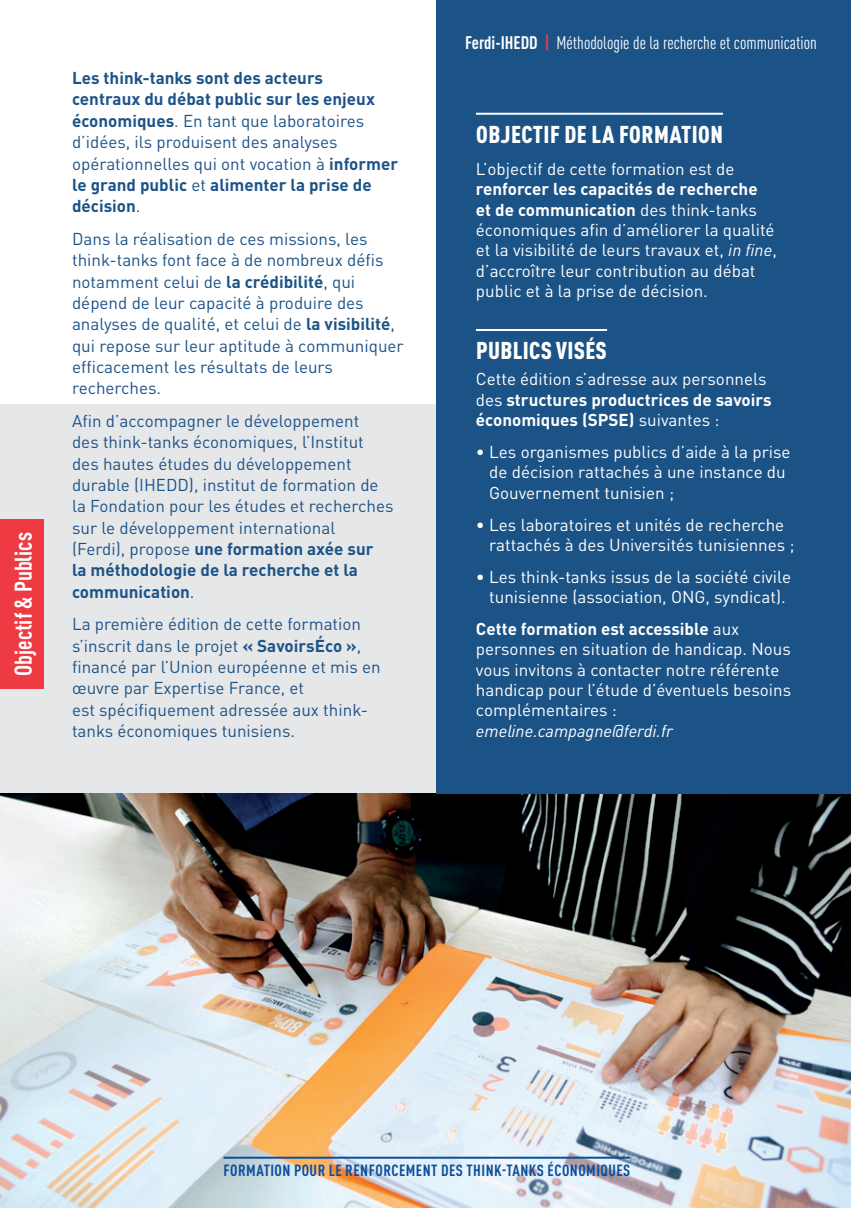
<style>
.page{position:relative;width:851px;height:1208px;background:#fff}
.page>*{position:absolute;margin:0;border:0;box-sizing:border-box;transform-origin:0 0}
.t1{font:900 condensed 24px "DIN Pro";letter-spacing:.015em;color:#fff}
.t2{font:700 condensed 24px "DIN Pro";color:#fff}
.t3{font:condensed 18px "DIN Pro";color:#fff}
.t4{font:17px/21.4px "DIN Pro";color:#1c5387}
.t5{font:17px/20.4px "DIN Pro";color:#fff}
.t6{font:700 17px/21.4px "DIN Pro";color:#1c5387}
.t7{font:700 17px/20.4px "DIN Pro";color:#fff}
.t8{font:italic 17px "DIN Pro";color:#fff}
.t9{font:700 condensed 16px "DIN Pro";letter-spacing:.03em;color:#0a4f9e}
.s1{font-weight:400}
.s2{font-weight:700}
.s3{font-weight:700;color:#ee3a42}
.s4{font-style:italic}
</style>
<div class="page">
<div style="left:0;top:404px;width:550px;height:804px;background:#e6e7e9"></div>
<div style="left:0;top:519px;width:43px;height:169px;background:#ee3a42"></div>
<img style="left:0;top:794px;width:850px;height:414px">
<div style="left:437px;top:0;width:413px;height:794px;background:#1c5387"></div>
<hr style="left:476px;top:113px;width:247px;height:2px;background:#fff">
<hr style="left:476px;top:329px;width:131px;height:2px;background:#fff">
<hr style="left:223px;top:1156px;width:407px;height:2px;background:#0a4f9e">
<h1 class="t2" style="left:5px;top:675px;width:145px;rotate:-90deg">Objectif &amp; Publics</h1>
<p class="t6" style="left:72px;top:65px;width:327px">Les think-tanks sont des acteurs<br>centraux du débat public sur les enjeux économiques<span class="s1">. En tant que laboratoires d’idées, ils produisent des analyses opérationnelles qui ont vocation à</span> informer le grand public <span class="s1">et</span> alimenter la prise de décision<span class="s1">.</span></p>
<p class="t4" style="left:72px;top:226px;width:333px">Dans la réalisation de ces missions, les think-tanks font face à de nombreux défis notamment celui de <span class="s2">la crédibilité</span>, qui dépend de leur capacité à produire des analyses de qualité, et celui de <span class="s2">la visibilité</span>, qui repose sur leur aptitude à communiquer efficacement les résultats de leurs recherches.</p>
<p class="t4" style="left:72px;top:408px;width:323px">Afin d’accompagner le développement<br>des think-tanks économiques, l’Institut des hautes études du développement durable (IHEDD), institut de formation de la Fondation pour les études et recherches sur le développement international<br>(Ferdi), propose <span class="s2">une formation axée sur<br>la méthodologie de la recherche et la communication</span>.</p>
<p class="t4" style="left:72px;top:612px;width:310px">La première édition de cette formation s’inscrit dans le projet <span class="s2">« SavoirsÉco »</span>, financé par l’Union européenne et mis en œuvre par Expertise France, et<br>est spécifiquement adressée aux think&shy;tanks économiques tunisiens.</p>
<p class="t3" style="left:465px;top:30px;width:353px"><span class="s2">Ferdi-IHEDD</span> <span class="s3">|</span> Méthodologie de la recherche et communication</p>
<h1 class="t1" style="left:476px;top:116px;width:248px">OBJECTIF DE LA FORMATION</h1>
<p class="t5" style="left:476px;top:157px;width:260px">L’objectif de cette formation est de</p>
<p class="t5" style="left:476px;top:177px;width:302px"><span class="s2">renforcer les capacités de recherche et de communication</span> des think-tanks économiques afin d’améliorer la qualité et la visibilité de leurs travaux et, <span class="s4">in fine</span>, d’accroître leur contribution au débat public et à la prise de décision.</p>
<h1 class="t1" style="left:476px;top:332px;width:132px">PUBLICS VISÉS</h1>
<p class="t7" style="left:476px;top:367px;width:297px"><span class="s1">Cette édition s’adresse aux personnels des</span> structures productrices de savoirs économiques (SPSE) <span class="s1">suivantes :</span></p>
<p class="t5" style="left:489px;top:440px;width:303px;text-indent:-13px">• Les organismes publics d’aide à la prise de décision rattachés à une instance du<br>Gouvernement tunisien ;</p>
<p class="t5" style="left:489px;top:512px;width:307px;text-indent:-13px">• Les laboratoires et unités de recherche rattachés à des Universités tunisiennes ;</p>
<p class="t5" style="left:476px;top:564px;width:316px;text-align:center">• Les think-tanks issus de la société civile tunisienne (association, ONG, syndicat).</p>
<p class="t5" style="left:476px;top:617px;width:317px"><span class="s2">Cette formation est accessible</span> aux personnes en situation de handicap. Nous vous invitons à contacter notre référente handicap pour l’étude d’éventuels besoins complémentaires :</p>
<p class="t8" style="left:476px;top:717px;width:198px">emeline.campagne@ferdi.fr</p>
<p class="t9" style="left:223px;top:1158px;width:408px">FORMATION POUR LE RENFORCEMENT DES THINK-TANKS ÉCONOMIQUES</p>
</div>
